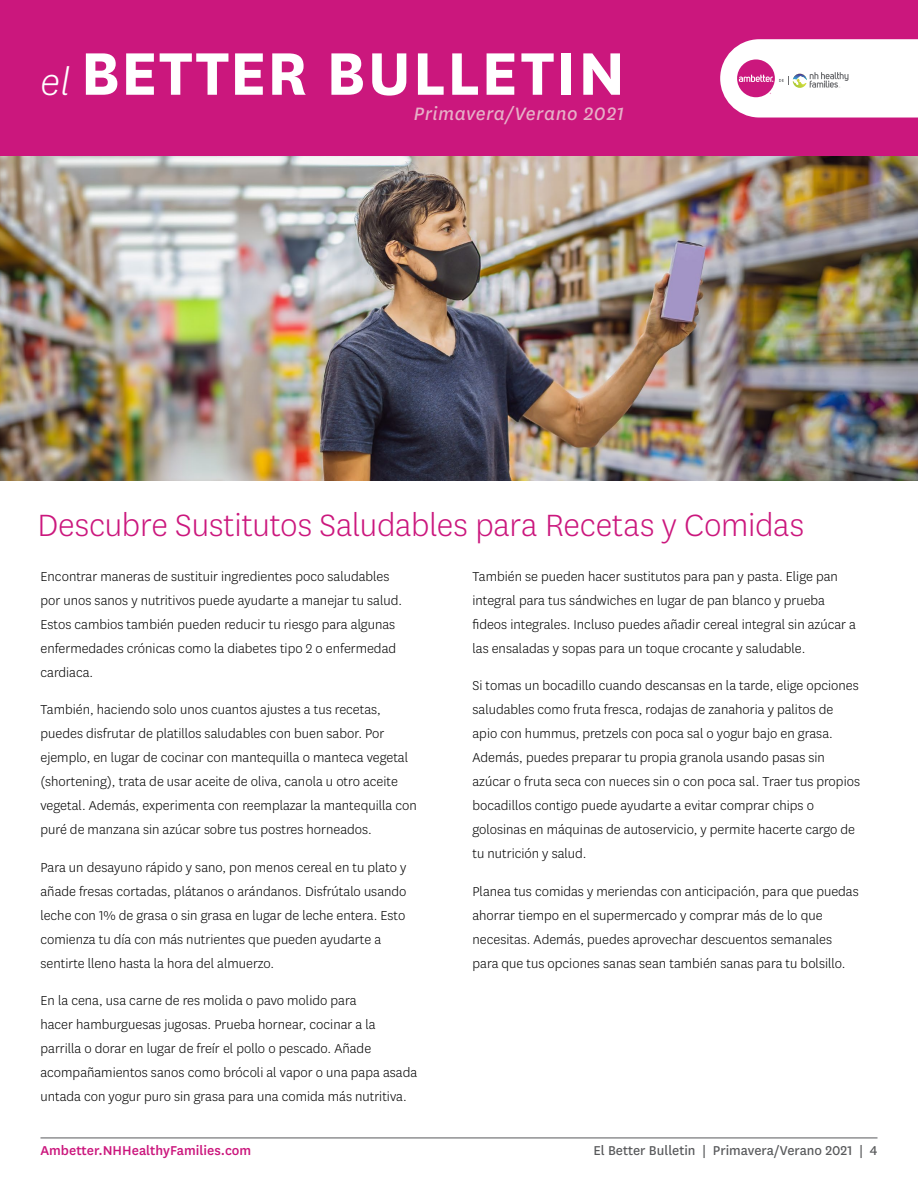
<style>
.page{position:relative;width:918px;height:1188px;background:#fff}
.page>*{position:absolute;margin:0;border:0;box-sizing:border-box;transform-origin:0 0}
.t1{font:700 70.2px "Centene Sans";letter-spacing:.02em;color:#fff}
.t2{font:300 36px "Centene Sans";letter-spacing:-.005em;color:#cb177d}
.t3{font:italic 21px "Centene Sans";letter-spacing:.025em;color:#e7b1c8}
.t4{font:300 15px/24px "Centene Sans";color:#000}
.t5{font:15px "Centene Sans";color:#58595b}
.t6{font:500 15px "Centene Sans";color:#cb177d}
.s1{font-weight:300;font-style:italic;font-size:43.2px}
</style>
<div class="page">
<hr style="left:40px;top:1138px;width:838px;height:1px;background:#58595b">
<img style="left:0;top:156px;width:918px;height:325px">
<div style="left:0;top:0;width:918px;height:156px;background:#cb177d"></div>
<svg style="left:720px;top:39px;width:198px;height:79px;background:#f5dfec"></svg>
<h1 class="t1" style="left:40px;top:24px;width:586px"><span class="s1">el</span> BETTER BULLETIN</h1>
<h3 class="t3" style="left:414px;top:100px;width:212px">Primavera/Verano 2021</h3>
<h2 class="t2" style="left:38px;top:502px;width:768px">Descubre Sustitutos Saludables para Recetas y Comidas</h2>
<p class="t4" style="left:40px;top:564px;width:363px">Encontrar maneras de sustituir ingredientes poco saludables por unos sanos y nutritivos puede ayudarte a manejar tu salud.<br>Estos cambios también pueden reducir tu riesgo para algunas enfermedades crónicas como la diabetes tipo 2 o enfermedad cardiaca.</p>
<p class="t4" style="left:40px;top:697px;width:378px">También, haciendo solo unos cuantos ajustes a tus recetas, puedes disfrutar de platillos saludables con buen sabor. Por ejemplo, en lugar de cocinar con mantequilla o manteca vegetal (shortening), trata de usar aceite de oliva, canola u otro aceite vegetal. Además, experimenta con reemplazar la mantequilla con puré de manzana sin azúcar sobre tus postres horneados.</p>
<p class="t4" style="left:40px;top:855px;width:368px">Para un desayuno rápido y sano, pon menos cereal en tu plato y añade fresas cortadas, plátanos o arándanos. Disfrútalo usando leche con 1% de grasa o sin grasa en lugar de leche entera. Esto comienza tu día con más nutrientes que pueden ayudarte a sentirte lleno hasta la hora del almuerzo.</p>
<p class="t4" style="left:40px;top:988px;width:378px">En la cena, usa carne de res molida o pavo molido para<br>hacer hamburguesas jugosas. Prueba hornear, cocinar a la parrilla o dorar en lugar de freír el pollo o pescado. Añade acompañamientos sanos como brócoli al vapor o una papa asada untada con yogur puro sin grasa para una comida más nutritiva.</p>
<p class="t4" style="left:472px;top:564px;width:385px">También se pueden hacer sustitutos para pan y pasta. Elige pan integral para tus sándwiches en lugar de pan blanco y prueba fideos integrales. Incluso puedes añadir cereal integral sin azúcar a las ensaladas y sopas para un toque crocante y saludable.</p>
<p class="t4" style="left:472px;top:673px;width:389px">Si tomas un bocadillo cuando descansas en la tarde, elige opciones saludables como fruta fresca, rodajas de zanahoria y palitos de apio con hummus, pretzels con poca sal o yogur bajo en grasa.<br>Además, puedes preparar tu propia granola usando pasas sin azúcar o fruta seca con nueces sin o con poca sal. Traer tus propios bocadillos contigo puede ayudarte a evitar comprar chips o golosinas en máquinas de autoservicio, y permite hacerte cargo de tu nutrición y salud.</p>
<p class="t4" style="left:472px;top:879px;width:388px">Planea tus comidas y meriendas con anticipación, para que puedas ahorrar tiempo en el supermercado y comprar más de lo que necesitas. Además, puedes aprovechar descuentos semanales para que tus opciones sanas sean también sanas para tu bolsillo.</p>
<p class="t6" style="left:41px;top:1140px;width:212px">Ambetter.NHHealthyFamilies.com</p>
<p class="t5" style="left:593px;top:1140px;width:286px">El Better Bulletin | Primavera/Verano 2021 | 4</p>
</div>
